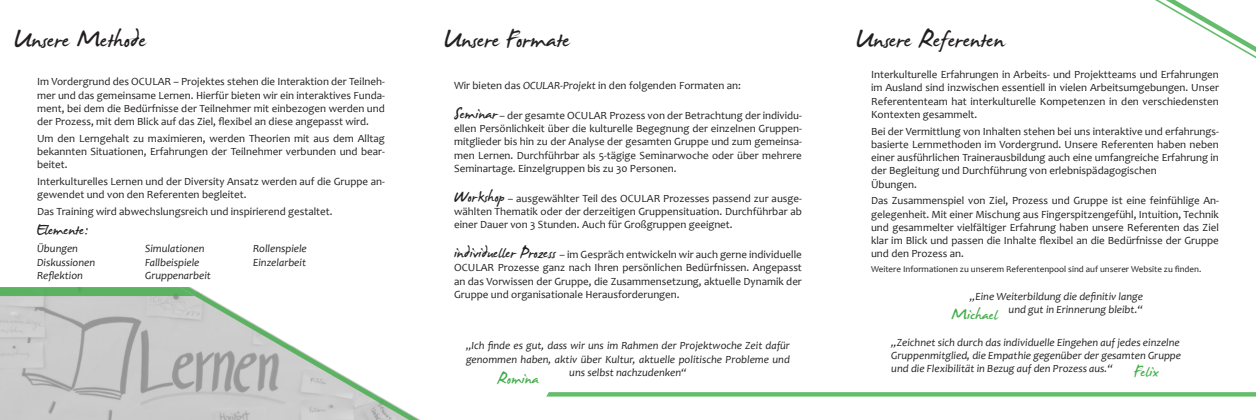
<style>
.page{position:relative;width:1256px;height:420px;background:#fff}
.page>*{position:absolute;margin:0;border:0;box-sizing:border-box;transform-origin:0 0}
.t1{font:36px "James Fajardo";color:#221f1f}
.t2{font:24px "James Fajardo";color:#221f1f}
.t3{font:24px "James Fajardo";color:#3fad48}
.t4{font:11px/13.2px "Candara";color:#221f1f;text-align:justify}
.t5{font:italic 11px/13.2px "Candara";color:#221f1f;text-align:center}
.t6{font:9px "Candara";color:#221f1f}
.s1{font-style:italic}
.s2{font-family:"James Fajardo";font-style:normal;font-size:24px;color:#3fad48}
</style>
<div class="page">
<img style="left:0;top:296px;width:179px;height:124px">
<svg style="left:546px;top:396px;width:475px;height:1px"></svg>
<svg style="left:546px;top:392px;width:710px;height:4px;background:#6abf71"></svg>
<svg style="left:179px;top:289px;width:242px;height:131px"></svg>
<svg style="left:0;top:287px;width:195px;height:9px;background:#5cb363"></svg>
<svg style="left:1155px;top:0;width:101px;height:59px"></svg>
<h1 class="t1" style="left:14px;top:22px;width:134px">Unsere Methode</h1>
<h1 class="t1" style="left:444px;top:22px;width:127px">Unsere Formate</h1>
<h1 class="t1" style="left:856px;top:22px;width:150px">Unsere Referenten</h1>
<p class="t4" style="left:37px;top:76px;width:349px">Im Vordergrund des OCULAR – Projektes stehen die Interaktion der Teilneh&shy;mer und das gemeinsame Lernen. Hierfür bieten wir ein interaktives Funda&shy;ment, bei dem die Bedürfnisse der Teilnehmer mit einbezogen werden und der Prozess, mit dem Blick auf das Ziel, flexibel an diese angepasst wird.</p>
<p class="t4" style="left:37px;top:131px;width:349px">Um den Lerngehalt zu maximieren, werden Theorien mit aus dem Alltag bekannten Situationen, Erfahrungen der Teilnehmer verbunden und bear&shy;beitet.</p>
<p class="t4" style="left:37px;top:175px;width:349px">Interkulturelles Lernen und der Diversity Ansatz werden auf die Gruppe an&shy;gewendet und von den Referenten begleitet.</p>
<p class="t4" style="left:37px;top:203px;width:297px;line-height:16.8px">Das Training wird abwechslungsreich und inspirierend gestaltet.<br>Elemente:</p>
<p class="t5" style="left:37px;top:242px;width:42px">Übungen</p>
<p class="t5" style="left:145px;top:242px;width:61px">Simulationen</p>
<p class="t5" style="left:253px;top:242px;width:55px">Rollenspiele</p>
<p class="t5" style="left:37px;top:256px;width:60px">Diskussionen</p>
<p class="t5" style="left:145px;top:256px;width:56px">Fallbeispiele</p>
<p class="t5" style="left:253px;top:256px;width:54px">Einzelarbeit</p>
<p class="t5" style="left:37px;top:268px;width:47px">Reflektion</p>
<p class="t5" style="left:145px;top:268px;width:67px">Gruppenarbeit</p>
<p class="t4" style="left:871px;top:68px;width:349px">Interkulturelle Erfahrungen in Arbeits- und Projektteams und Erfahrungen im Ausland sind inzwischen essentiell in vielen Arbeitsumgebungen. Unser Referententeam hat interkulturelle Kompetenzen in den verschiedensten Kontexten gesammelt.</p>
<p class="t4" style="left:871px;top:125px;width:349px;text-align:left">Bei der Vermittlung von Inhalten stehen bei uns interaktive und erfahrungs&shy;basierte Lernmethoden im Vordergrund. Unsere Referenten haben neben einer ausführlichen Trainerausbildung auch eine umfangreiche Erfahrung in der Begleitung und Durchführung von erlebnispädagogischen<br>Übungen.</p>
<p class="t4" style="left:871px;top:194px;width:349px">Das Zusammenspiel von Ziel, Prozess und Gruppe ist eine feinfühlige An&shy;gelegenheit. Mit einer Mischung aus Fingerspitzengefühl, Intuition, Technik und gesammelter vielfältiger Erfahrung haben unsere Referenten das Ziel klar im Blick und passen die Inhalte flexibel an die Bedürfnisse der Gruppe und den Prozess an.</p>
<p class="t6" style="left:871px;top:263px;width:332px">Weitere Informationen zu unserem Referentenpool sind auf unserer Website zu finden.</p>
<p class="t4" style="left:454px;top:79px;width:288px">Wir bieten das <span class="s1">OCULAR-Projekt</span> in den folgenden Formaten an:</p>
<p class="t4" style="left:454px;top:109px;width:349px;text-indent:45px">– der gesamte OCULAR Prozess von der Betrachtung der individu&shy;ellen Persönlichkeit über die kulturelle Begegnung der einzelnen Gruppen&shy;mitglieder bis hin zu der Analyse der gesamten Gruppe und zum gemeinsa&shy;men Lernen. Durchführbar als 5-tägige Seminarwoche oder über mehrere Seminartage. Einzelgruppen bis zu 30 Personen.</p>
<p class="t4" style="left:454px;top:192px;width:349px">Workshop – ausgewählter Teil des OCULAR Prozesses passend zur ausge&shy;wählten Thematik oder der derzeitigen Gruppensituation. Durchführbar ab einer Dauer von 3 Stunden. Auch für Großgruppen geeignet.</p>
<p class="t4" style="left:454px;top:248px;width:349px">Individueller Prozess – im Gespräch entwickeln wir auch gerne individuelle OCULAR Prozesse ganz nach Ihren persönlichen Bedürfnissen. Angepasst an das Vorwissen der Gruppe, die Zusammensetzung, aktuelle Dynamik der Gruppe und organisationale Herausforderungen.</p>
<h2 class="t2" style="left:454px;top:102px;width:45px">Seminar</h2>
<h2 class="t2" style="left:454px;top:185px;width:52px">Workshop</h2>
<h2 class="t2" style="left:454px;top:241px;width:103px">individueller Prozess</h2>
<h2 class="t2" style="left:36px;top:218px;width:55px">Elemente:</h2>
<p class="t5" style="left:970px;top:290px;width:174px;text-align:right">„Eine Weiterbildung die definitiv lange und gut in Erinnerung bleibt.“</p>
<h2 class="t3" style="left:951px;top:303px;width:48px">Michael</h2>
<p class="t5" style="left:466px;top:339px;width:325px">„Ich finde es gut, dass wir uns im Rahmen der Projektwoche Zeit dafür genommen haben, aktiv über Kultur, aktuelle politische Probleme und uns selbst nachzudenken“</p>
<h2 class="t3" style="left:497px;top:366px;width:43px">Romina</h2>
<p class="t5" style="left:891px;top:335px;width:291px;text-align:left">„Zeichnet sich durch das individuelle Eingehen auf jedes einzelne<br>Gruppenmitglied, die Empathie gegenüber der gesamten Gruppe und die Flexibilität in Bezug auf den Prozess aus.“ <span class="s2">Felix</span></p>
</div>
